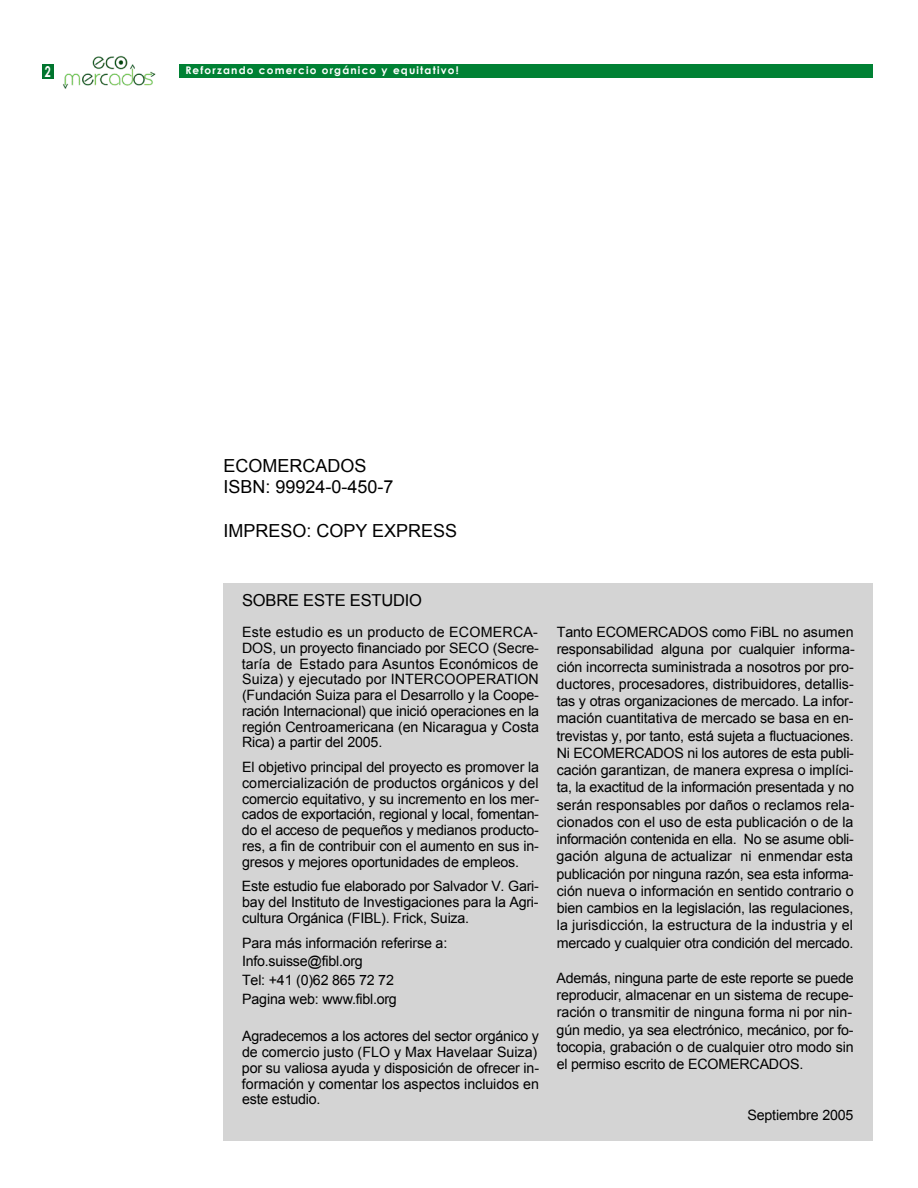
<style>
.page{position:relative;width:918px;height:1188px;background:#fff}
.page>*{position:absolute;margin:0;border:0;box-sizing:border-box;transform-origin:0 0}
.t1{font:18px/21.6px "Arial";color:#000}
.t2{font:16.5px "Arial";letter-spacing:-.01em;color:#000}
.t3{font:700 15px "Century Gothic";color:#fff;scale:.71 1}
.t4{font:14.25px/17.2px "Arial";letter-spacing:-.01em;color:#000;text-align:justify}
.t5{font:700 10.5px "Century Gothic";letter-spacing:.115em;color:#fff}
</style>
<div class="page">
<div style="left:224px;top:584px;width:649px;height:558px;background:#d4d4d4"></div>
<img style="left:63px;top:55px;width:93px;height:34px">
<div style="left:179px;top:64px;width:694px;height:14px;background:#008134"></div>
<div style="left:43px;top:64px;width:11px;height:14px;background:#00752e"></div>
<p class="t3" style="left:45px;top:60px;width:10px">2</p>
<p class="t5" style="left:185px;top:62px;width:275px">Reforzando comercio orgánico y equitativo!</p>
<p class="t1" style="left:224px;top:455px;width:172px">ECOMERCADOS<br>ISBN: 99924-0-450-7</p>
<p class="t1" style="left:224px;top:520px;width:235px">IMPRESO: COPY EXPRESS</p>
<p class="t2" style="left:242px;top:590px;width:182px">SOBRE ESTE ESTUDIO</p>
<p class="t4" style="left:242px;top:624px;width:299px;line-height:15.8px">Este estudio es un producto de ECOMERCA-DOS, un proyecto financiado por SECO (Secre&shy;taría de Estado para Asuntos Económicos de Suiza) y ejecutado por INTERCOOPERATION (Fundación Suiza para el Desarrollo y la Coope&shy;ración Internacional) que inició operaciones en la región Centroamericana (en Nicaragua y Costa Rica) a partir del 2005.</p>
<p class="t4" style="left:242px;top:759px;width:299px;line-height:15.8px">El objetivo principal del proyecto es promover la comercialización de productos orgánicos y del comercio equitativo, y su incremento en los mer&shy;cados de exportación, regional y local, fomentan&shy;do el acceso de pequeños y medianos producto&shy;res, a fin de contribuir con el aumento en sus in&shy;gresos y mejores oportunidades de empleos.</p>
<p class="t4" style="left:242px;top:879px;width:298px;line-height:15.8px">Este estudio fue elaborado por Salvador V. Gari&shy;bay del Instituto de Investigaciones para la Agri&shy;cultura Orgánica (FIBL). Frick, Suiza.</p>
<p class="t4" style="left:242px;top:933px;width:207px;line-height:18.8px;text-align:left">Para más información referirse a:<br>Info.suisse@fibl.org<br>Tel: +41 (0)62 865 72 72<br>Pagina web: www.fibl.org</p>
<p class="t4" style="left:242px;top:1029px;width:299px;line-height:15.8px;text-align:left">Agradecemos a los actores del sector orgánico y de comercio justo (FLO y Max Havelaar Suiza) por su valiosa ayuda y disposición de ofrecer in&shy;formación y comentar los aspectos incluidos en este estudio.</p>
<p class="t4" style="left:557px;top:624px;width:300px;text-align:left">Tanto ECOMERCADOS como FiBL no asumen responsabilidad alguna por cualquier informa&shy;ción incorrecta suministrada a nosotros por pro&shy;ductores, procesadores, distribuidores, detallis&shy;tas y otras organizaciones de mercado. La infor&shy;mación cuantitativa de mercado se basa en en&shy;trevistas y, por tanto, está sujeta a fluctuaciones.<br>Ni ECOMERCADOS ni los autores de esta publi&shy;cación garantizan, de manera expresa o implíci&shy;ta, la exactitud de la información presentada y no serán responsables por daños o reclamos rela&shy;cionados con el uso de esta publicación o de la información contenida en ella. No se asume obli&shy;gación alguna de actualizar ni enmendar esta publicación por ninguna razón, sea esta informa&shy;ción nueva o información en sentido contrario o bien cambios en la legislación, las regulaciones, la jurisdicción, la estructura de la industria y el mercado y cualquier otra condición del mercado.</p>
<p class="t4" style="left:557px;top:969px;width:299px">Además, ninguna parte de este reporte se puede reproducir, almacenar en un sistema de recupe&shy;ración o transmitir de ninguna forma ni por nin&shy;gún medio, ya sea electrónico, mecánico, por fo&shy;tocopia, grabación o de cualquier otro modo sin el permiso escrito de ECOMERCADOS.</p>
<p class="t4" style="left:747px;top:1107px;width:108px">Septiembre 2005</p>
</div>
